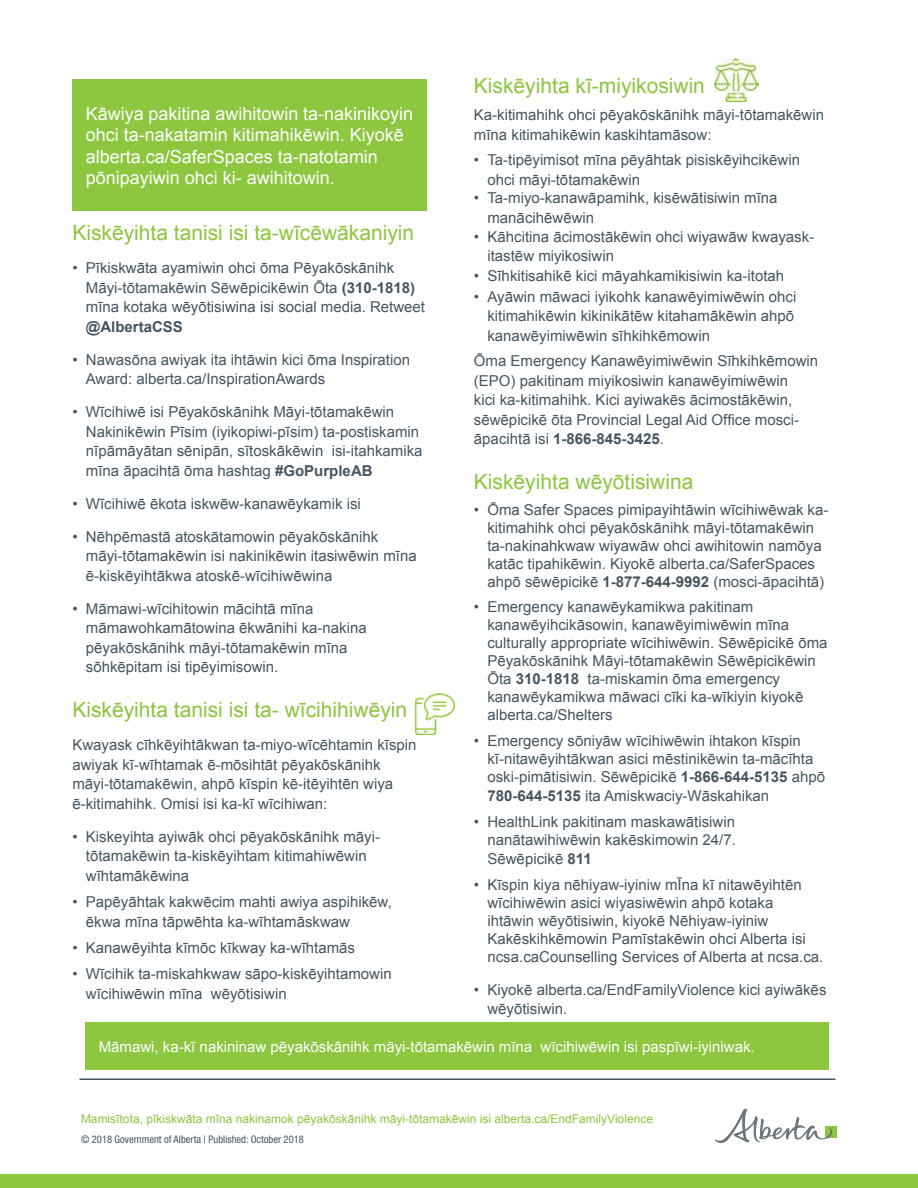
<style>
.page{position:relative;width:918px;height:1188px;background:#fff}
.page>*{position:absolute;margin:0;border:0;box-sizing:border-box;transform-origin:0 0}
.t1{font:21px "Arial";color:#8dc63f}
.t2{font:18px/21.6px "Arial";color:#fff}
.t3{font:15px/19.5px "Arial";color:#455560}
.t4{font:15px "Arial";color:#fff}
.t5{font:700 15px "Arial";color:#455560}
.t6{font:12px "Arial";color:#8dc63f}
.t7{font:condensed 10.5px "Helvetica Neue LT Std";color:#455560}
.s1{font-weight:700}
</style>
<div class="page">
<div style="left:85px;top:1023px;width:743px;height:47px;background:#8dc63f"></div>
<div style="left:72px;top:79px;width:355px;height:132px;background:#8dc63f"></div>
<hr style="left:80px;top:1078px;width:756px;height:2px;background:#455560">
<div style="left:0;top:1174px;width:918px;height:14px;background:#8dc63f"></div>
<div style="left:826px;top:1126px;width:11px;height:11px;background:#8dc63f"></div>
<svg style="left:715px;top:1109px;width:117px;height:34px"></svg>
<img style="left:414px;top:693px;width:42px;height:41px">
<img style="left:714px;top:59px;width:45px;height:43px">
<h1 class="t1" style="left:474px;top:72px;width:233px">Kiskēyihta kī-miyikosiwin</h1>
<p class="t3" style="left:474px;top:105px;width:352px">Ka-kitimahihk ohci pēyakōskānihk māyi-tōtamakēwin mīna kitimahikēwin kaskihtamāsow:</p>
<p class="t3" style="left:487px;top:150px;width:314px;text-indent:-14px">• Ta-tipēyimisot mīna pēyāhtak pisiskēyihcikēwin ohci māyi-tōtamakēwin</p>
<p class="t3" style="left:487px;top:188px;width:292px;text-indent:-14px">• Ta-miyo-kanawāpamihk, kisēwātisiwin mīna manācihēwēwin</p>
<p class="t3" style="left:487px;top:227px;width:328px;text-indent:-14px">• Kāhcitina ācimostākēwin ohci wiyawāw kwayask&shy;itastēw miyikosiwin</p>
<p class="t3" style="left:474px;top:266px;width:312px">• Sīhkitisahikē kici māyahkamikisiwin ka-itotah</p>
<p class="t3" style="left:487px;top:287px;width:310px;text-indent:-14px">• Ayāwin māwaci iyikohk kanawēyimiwēwin ohci kitimahikēwin kikinikātēw kitahamākēwin ahpō kanawēyimiwēwin sīhkihkēmowin</p>
<p class="t3" style="left:474px;top:351px;width:346px">Ōma Emergency Kanawēyimiwēwin Sīhkihkēmowin (EPO) pakitinam miyikosiwin kanawēyimiwēwin<br>kici ka-kitimahihk. Kici ayiwakēs ācimostākēwin, sēwēpicikē ōta Provincial Legal Aid Office mosci&shy;āpacihtā isi <span class="s1">1-866-845-3425</span>.</p>
<h1 class="t1" style="left:474px;top:468px;width:221px">Kiskēyihta wēyōtisiwina</h1>
<p class="t3" style="left:487px;top:501px;width:342px;line-height:18px;text-indent:-14px">• Ōma Safer Spaces pimipayihtāwin wīcihiwēwak ka&shy;kitimahihk ohci pēyakōskānihk māyi-tōtamakēwin ta-nakinahkwaw wiyawāw ohci awihitowin namōya katāc tipahikēwin. Kiyokē alberta.ca/SaferSpaces ahpō sēwēpicikē <span class="s1">1-877-644-9992</span> (mosci-āpacihtā)</p>
<p class="t3" style="left:487px;top:598px;width:342px;line-height:18px;text-indent:-14px">• Emergency kanawēykamikwa pakitinam kanawēyihcikāsowin, kanawēyimiwēwin mīna culturally appropriate wīcihiwēwin. Sēwēpicikē ōma Pēyakōskānihk Māyi-tōtamakēwin Sēwēpicikēwin Ōta <span class="s1">310-1818</span> ta-miskamin ōma emergency kanawēykamikwa māwaci cīki ka-wīkiyin kiyokē alberta.ca/Shelters</p>
<p class="t3" style="left:487px;top:732px;width:339px;line-height:18px;text-indent:-14px">• Emergency sōniyāw wīcihiwēwin ihtakon kīspin kī-nitawēyihtākwan asici mēstinikēwin ta-mācīhta oski-pimātisiwin. Sēwēpicikē <span class="s1">1-866-644-5135</span> ahpō</p>
<p class="t3" style="left:487px;top:787px;width:283px"><span class="s1">780-644-5135</span> ita Amiskwaciy-Wāskahikan</p>
<p class="t3" style="left:474px;top:813px;width:263px;line-height:18px;text-align:right">• HealthLink pakitinam maskawātisiwin nanātawihiwēwin kakēskimowin 24/7.</p>
<p class="t3" style="left:487px;top:850px;width:106px">Sēwēpicikē <span class="s1">811</span></p>
<p class="t3" style="left:487px;top:876px;width:338px;line-height:18px;text-indent:-14px">• Kīspin kiya nēhiyaw-iyiniw mĪna kī nitawēyihtēn wīcihiwēwin asici wiyasiwēwin ahpō kotaka ihtāwin wēyōtisiwin, kiyokē Nēhiyaw-iyiniw Kakēskihkēmowin Pamīstakēwin ohci Alberta isi ncsa.caCounselling Services of Alberta at ncsa.ca.</p>
<p class="t3" style="left:487px;top:980px;width:341px;text-indent:-14px">• Kiyokē alberta.ca/EndFamilyViolence kici ayiwākēs wēyōtisiwin.</p>
<p class="t4" style="left:99px;top:1036px;width:657px">Māmawi, ka-kī nakininaw pēyakōskānihk māyi-tōtamakēwin mīna wīcihiwēwin isi paspīwi-iyiniwak.</p>
<p class="t2" style="left:86px;top:103px;width:329px">Kāwiya pakitina awihitowin ta-nakinikoyin ohci ta-nakatamin kitimahikēwin. Kiyokē alberta.ca/SaferSpaces ta-natotamin pōnipayiwin ohci ki- awihitowin.</p>
<h1 class="t1" style="left:72px;top:219px;width:343px">Kiskēyihta tanisi isi ta-wīcēwākaniyin</h1>
<p class="t3" style="left:86px;top:258px;width:341px;text-indent:-13px">• Pīkiskwāta ayamiwin ohci ōma Pēyakōskānihk<br>Māyi-tōtamakēwin Sēwēpicikēwin Ōta <span class="s1">(310-1818) </span>mīna kotaka wēyōtisiwina isi social media. Retweet</p>
<p class="t5" style="left:86px;top:316px;width:99px">@AlbertaCSS</p>
<p class="t3" style="left:86px;top:350px;width:326px;text-indent:-14px">• Nawasōna awiyak ita ihtāwin kici ōma Inspiration<br>Award: alberta.ca/InspirationAwards</p>
<p class="t3" style="left:86px;top:402px;width:338px;text-indent:-14px">• Wīcihiwē isi Pēyakōskānihk Māyi-tōtamakēwin Nakinikēwin Pīsim (iyikopiwi-pīsim) ta-postiskamin nīpāmāyātan sēnipān, sītoskākēwin isi-itahkamika mīna āpacihtā ōma hashtag <span class="s1">#GoPurpleAB</span></p>
<p class="t3" style="left:72px;top:494px;width:290px">• Wīcihiwē ēkota iskwēw-kanawēykamik isi</p>
<p class="t3" style="left:86px;top:527px;width:332px;text-indent:-14px">• Nēhpēmastā atoskātamowin pēyakōskānihk māyi-tōtamakēwin isi nakinikēwin itasiwēwin mīna ē-kiskēyihtākwa atoskē-wīcihiwēwina</p>
<p class="t3" style="left:86px;top:599px;width:282px;text-indent:-14px">• Māmawi-wīcihitowin mācihtā mīna māmawohkamātowina ēkwānihi ka-nakina pēyakōskānihk māyi-tōtamakēwin mīna sōhkēpitam isi tipēyimisowin.</p>
<h1 class="t1" style="left:72px;top:696px;width:336px">Kiskēyihta tanisi isi ta- wīcihihiwēyin</h1>
<p class="t3" style="left:72px;top:736px;width:346px">Kwayask cīhkēyihtākwan ta-miyo-wīcēhtamin kīspin awiyak kī-wīhtamak ē-mōsihtāt pēyakōskānihk māyi-tōtamakēwin, ahpō kīspin kē-itēyihtēn wiya ē-kitimahihk. Omisi isi ka-kī wīcihiwan:</p>
<p class="t3" style="left:86px;top:827px;width:296px;text-indent:-14px">• Kiskeyihta ayiwāk ohci pēyakōskānihk māyi&shy;tōtamakēwin ta-kiskēyihtam kitimahiwēwin wīhtamākēwina</p>
<p class="t3" style="left:86px;top:892px;width:307px;text-indent:-14px">• Papēyāhtak kakwēcim mahti awiya aspihikēw, ēkwa mīna tāpwēhta ka-wīhtamāskwaw</p>
<p class="t3" style="left:72px;top:938px;width:284px">• Kanawēyihta kīmōc kīkway ka-wīhtamās</p>
<p class="t3" style="left:86px;top:964px;width:307px;text-indent:-14px">• Wīcihik ta-miskahkwaw sāpo-kiskēyihtamowin wīcihiwēwin mīna wēyōtisiwin</p>
<p class="t6" style="left:81px;top:1111px;width:574px">Mamisītota, pīkiskwāta mīna nakinamok pēyakōskānihk māyi-tōtamakēwin isi alberta.ca/EndFamilyViolence</p>
<p class="t7" style="left:81px;top:1133px;width:224px">© 2018 Government of Alberta | Published: October 2018</p>
</div>
